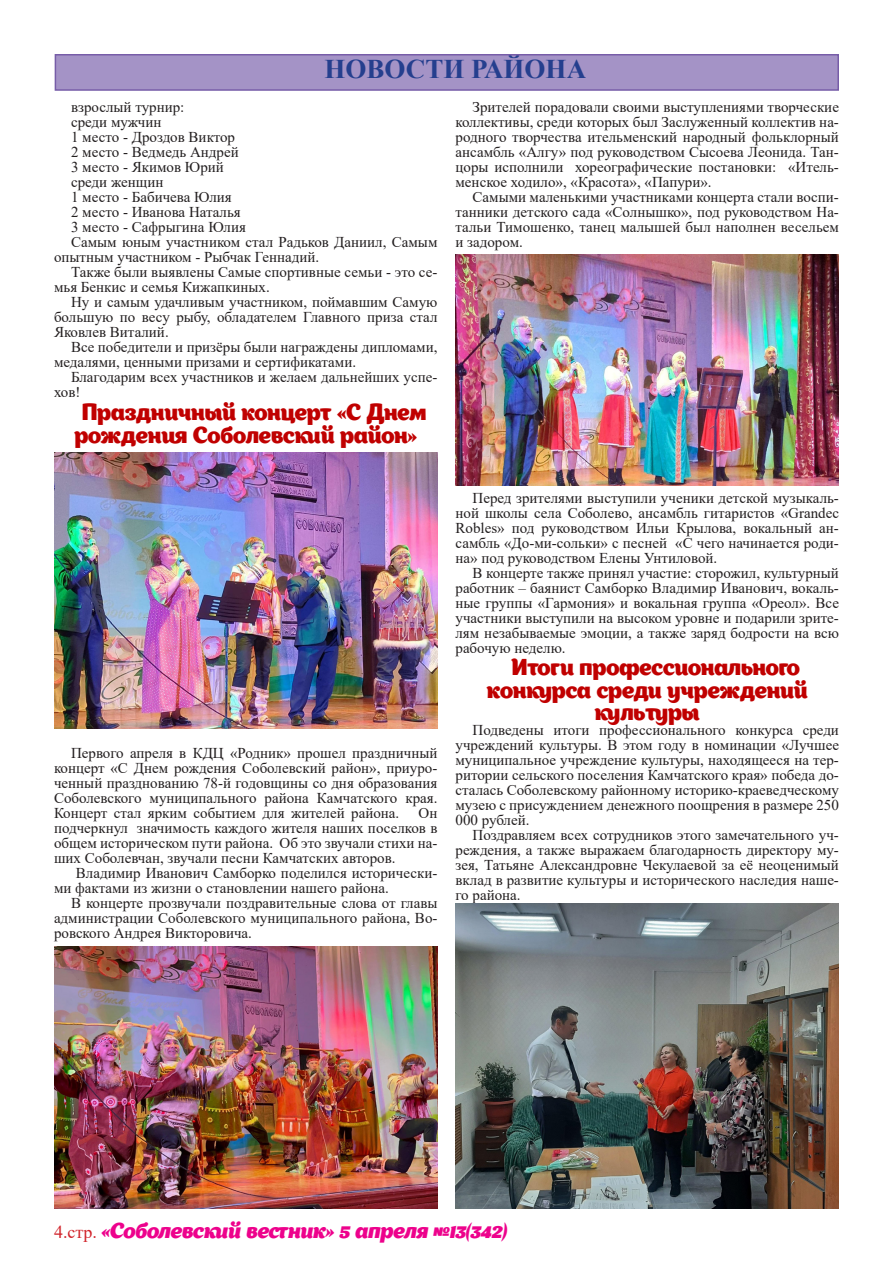
<style>
.page{position:relative;width:893px;height:1263px;background:#fff}
.page>*{position:absolute;margin:0;border:0;box-sizing:border-box;transform-origin:0 0}
.Основной_абзац{font:700 27px "Times New Roman";color:#253f8e}
.t1{font:22.5px/22.5px "Appetite";letter-spacing:-.005em;color:#c00000;text-align:center}
.t2{font:italic 21px "Appetite";letter-spacing:-.005em;color:#ed028c}
.t3{font:15px/15px "Times New Roman";color:#231f20;text-align:justify}
.s1{font-family:"Times New Roman";font-style:normal;font-size:18px;color:#d1232a}
</style>
<div class="page">
<div style="left:55px;top:55px;width:783px;height:35px;background:#a493c6"></div>
<div style="left:55px;top:54px;width:784px;height:37px;border:2px solid #775da8"></div>
<img style="left:54px;top:452px;width:383px;height:276px">
<img style="left:455px;top:254px;width:384px;height:231px">
<img style="left:54px;top:946px;width:383px;height:263px">
<img style="left:455px;top:904px;width:384px;height:305px">
<p class="Основной_абзац" style="left:324px;top:50px;width:263px">НОВОСТИ РАЙОНА</p>
<p class="t3" style="left:71px;top:99px;width:115px">взрослый турнир:</p>
<p class="t3" style="left:71px;top:114px;width:92px">среди мужчин</p>
<p class="t3" style="left:71px;top:129px;width:166px">1 место - Дроздов Виктор</p>
<p class="t3" style="left:71px;top:144px;width:169px">2 место - Ведмедь Андрей</p>
<p class="t3" style="left:71px;top:159px;width:154px">3 место - Якимов Юрий</p>
<p class="t3" style="left:71px;top:174px;width:94px">среди женщин</p>
<p class="t3" style="left:71px;top:189px;width:162px">1 место - Бабичева Юлия</p>
<p class="t3" style="left:71px;top:204px;width:171px">2 место - Иванова Наталья</p>
<p class="t3" style="left:71px;top:219px;width:176px">3 место - Сафрыгина Юлия</p>
<p class="t3" style="left:54px;top:234px;width:385px;text-indent:17px">Самым юным участником стал Радьков Даниил, Самым опытным участником - Рыбчак Геннадий.</p>
<p class="t3" style="left:54px;top:264px;width:385px;text-indent:17px">Также были выявлены Самые спортивные семьи - это се&shy;мья Бенкис и семья Кижапкиных.</p>
<p class="t3" style="left:54px;top:294px;width:385px;text-indent:17px">Ну и самым удачливым участником, поймавшим Самую большую по весу рыбу, обладателем Главного приза стал Яковлев Виталий.</p>
<p class="t3" style="left:54px;top:339px;width:385px;text-indent:17px">Все победители и призёры были награждены дипломами, медалями, ценными призами и сертификатами.</p>
<p class="t3" style="left:54px;top:369px;width:385px;text-indent:17px">Благодарим всех участников и желаем дальнейших успе&shy;хов!</p>
<p class="t1" style="left:74px;top:401px;width:354px">Праздничный концерт «С Днем рождения Соболевский район»</p>
<p class="t3" style="left:54px;top:744px;width:385px;text-indent:17px">Первого апреля в КДЦ «Родник» прошел праздничный концерт «С Днем рождения Соболевский район», приуро&shy;ченный празднованию 78-й годовщины со дня образования Соболевского муниципального района Камчатского края.<br>Концерт стал ярким событием для жителей района.</p>
<p class="t3" style="left:54px;top:804px;width:385px;text-indent:365px">Он подчеркнул значимость каждого жителя наших поселков в общем историческом пути района. Об это звучали стихи на&shy;ших Соболевчан, звучали песни Камчатских авторов.</p>
<p class="t3" style="left:54px;top:864px;width:385px;text-indent:22px">Владимир Иванович Самборко поделился исторически&shy;ми фактами из жизни о становлении нашего района.</p>
<p class="t3" style="left:54px;top:894px;width:385px;text-indent:17px">В концерте прозвучали поздравительные слова от главы администрации Соболевского муниципального района, Во&shy;ровского Андрея Викторовича.</p>
<p class="t3" style="left:455px;top:99px;width:385px;text-indent:17px">Зрителей порадовали своими выступлениями творческие коллективы, среди которых был Заслуженный коллектив на&shy;родного творчества ительменский народный фольклорный ансамбль «Алгу» под руководством Сысоева Леонида. Тан&shy;цоры исполнили хореографические постановки: «Итель&shy;менское ходило», «Красота», «Папури».</p>
<p class="t3" style="left:455px;top:189px;width:385px;text-indent:17px">Самыми маленькими участниками концерта стали воспи&shy;танники детского сада «Солнышко», под руководством На&shy;тальи Тимошенко, танец малышей был наполнен весельем и задором.</p>
<p class="t3" style="left:455px;top:489px;width:385px;text-indent:17px">Перед зрителями выступили ученики детской музыкаль&shy;ной школы села Соболево, ансамбль гитаристов «Grandec Robles» под руководством Ильи Крылова, вокальный ан&shy;самбль «До-ми-сольки» с песней «С чего начинается роди&shy;на» под руководством Елены Унтиловой.</p>
<p class="t3" style="left:455px;top:564px;width:385px;text-indent:17px">В концерте также принял участие: сторожил, культурный работник – баянист Самборко Владимир Иванович, вокаль&shy;ные группы «Гармония» и вокальная группа «Ореол». Все участники выступили на высоком уровне и подарили зрите&shy;лям незабываемые эмоции, а также заряд бодрости на всю рабочую неделю.</p>
<p class="t1" style="left:512px;top:656px;width:290px">Итоги профессионального</p>
<p class="t1" style="left:487px;top:678px;width:322px">конкурса среди учреждений</p>
<p class="t1" style="left:595px;top:701px;width:107px">культуры</p>
<p class="t3" style="left:455px;top:722px;width:385px;text-indent:17px">Подведены итоги профессионального конкурса среди учреждений культуры. В этом году в номинации «Лучшее муниципальное учреждение культуры, находящееся на тер&shy;ритории сельского поселения Камчатского края» победа до&shy;сталась Соболевскому районному историко-краеведческому музею с присуждением денежного поощрения в размере 250<br>000 рублей.</p>
<p class="t3" style="left:455px;top:827px;width:385px;text-indent:17px">Поздравляем всех сотрудников этого замечательного уч&shy;реждения, а также выражаем благодарность директору му&shy;зея, Татьяне Александровне Чекулаевой за её неоценимый вклад в развитие культуры и исторического наследия наше&shy;го района.</p>
<h3 class="t2" style="left:54px;top:1217px;width:455px"><span class="s1">4.стр.</span> «Соболевский вестник» 5 апреля №13(342)</h3>
</div>
